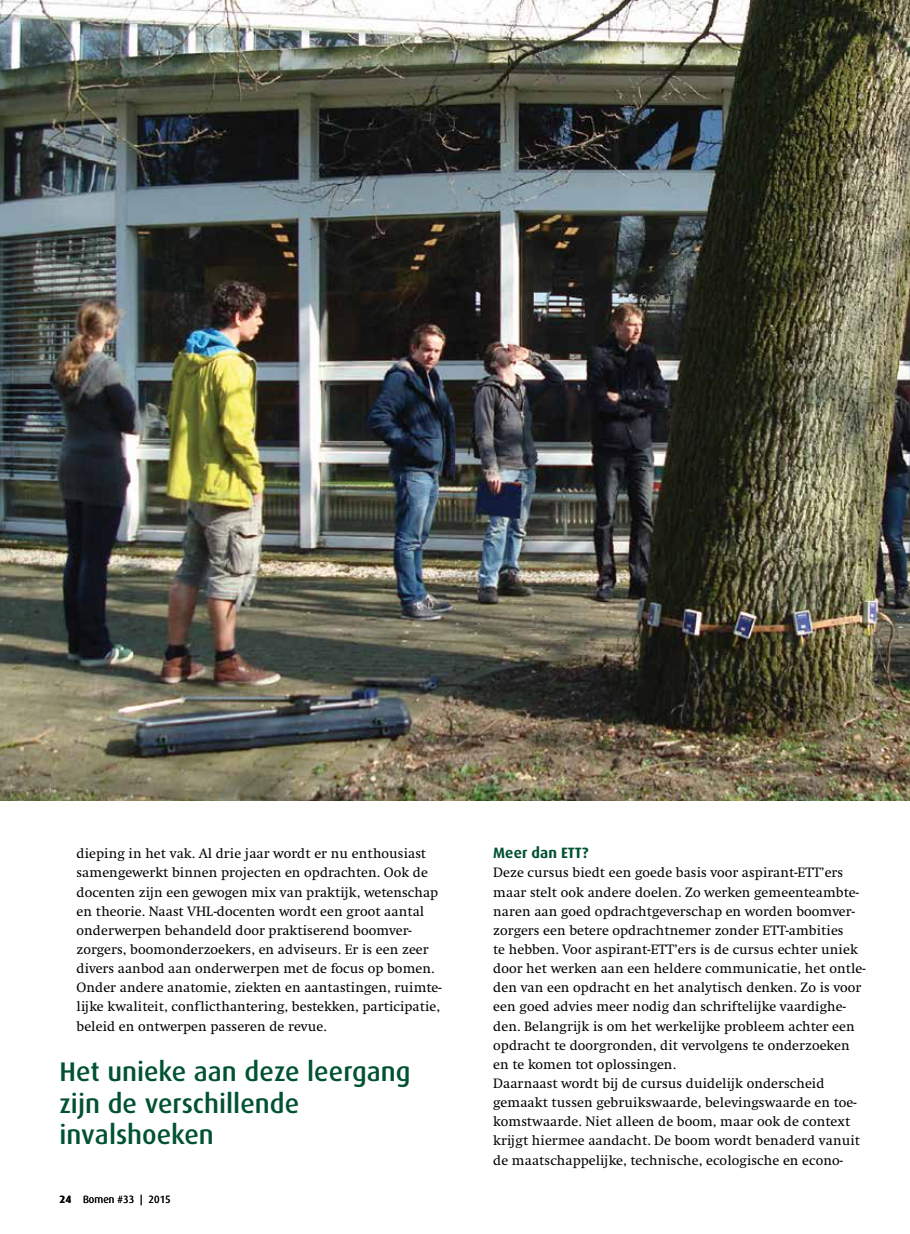
<style>
.page{position:relative;width:910px;height:1234px;background:#fff}
.page>*{position:absolute;margin:0;border:0;box-sizing:border-box;transform-origin:0 0}
.t1{font:500 27px/31.5px "Dax";color:#005231}
.t2{font:700 15px "Dax";letter-spacing:.005em;color:#005231}
.t3{font:14.1px/19.2px "Swift EF";letter-spacing:.005em;color:#000}
.t4{font:10.5px "Dax";letter-spacing:.005em;color:#000}
.s1{font-weight:700}
</style>
<div class="page">
<img style="left:0;top:0;width:910px;height:800px">
<p class="t3" style="left:77px;top:844px;width:366px">dieping in het vak. Al drie jaar wordt er nu enthousiast samengewerkt binnen projecten en opdrachten. Ook de docenten zijn een gewogen mix van praktijk, wetenschap en theorie. Naast VHL-docenten wordt een groot aantal onderwerpen behandeld door praktiserend boomver&shy;zorgers, boomonderzoekers, en adviseurs. Er is een zeer divers aanbod aan onderwerpen met de focus op bomen.<br>Onder andere anatomie, ziekten en aantastingen, ruimte&shy;lijke kwaliteit, conflicthantering, bestekken, participatie, beleid en ontwerpen passeren de revue.</p>
<h1 class="t1" style="left:60px;top:1056px;width:353px">Het unieke aan deze leergang zijn de verschillende invalshoeken</h1>
<p class="t4" style="left:60px;top:1193px;width:113px"><span class="s1">24</span> Bomen #33 | 2015</p>
<p class="t2" style="left:493px;top:844px;width:97px">Meer dan ETT?</p>
<p class="t3" style="left:493px;top:863px;width:374px">Deze cursus biedt een goede basis voor aspirant-ETT’ers maar stelt ook andere doelen. Zo werken gemeenteambte&shy;naren aan goed opdrachtgeverschap en worden boomver&shy;zorgers een betere opdrachtnemer zonder ETT-ambities<br>te hebben. Voor aspirant-ETT’ers is de cursus echter uniek door het werken aan een heldere communicatie, het ontle&shy;den van een opdracht en het analytisch denken. Zo is voor een goed advies meer nodig dan schriftelijke vaardighe&shy;den. Belangrijk is om het werkelijke probleem achter een opdracht te doorgronden, dit vervolgens te onderzoeken en te komen tot oplossingen.<br>Daarnaast wordt bij de cursus duidelijk onderscheid gemaakt tussen gebruikswaarde, belevingswaarde en toe&shy;komstwaarde. Niet alleen de boom, maar ook de context krijgt hiermee aandacht. De boom wordt benaderd vanuit de maatschappelijke, technische, ecologische en econo-</p>
</div>
